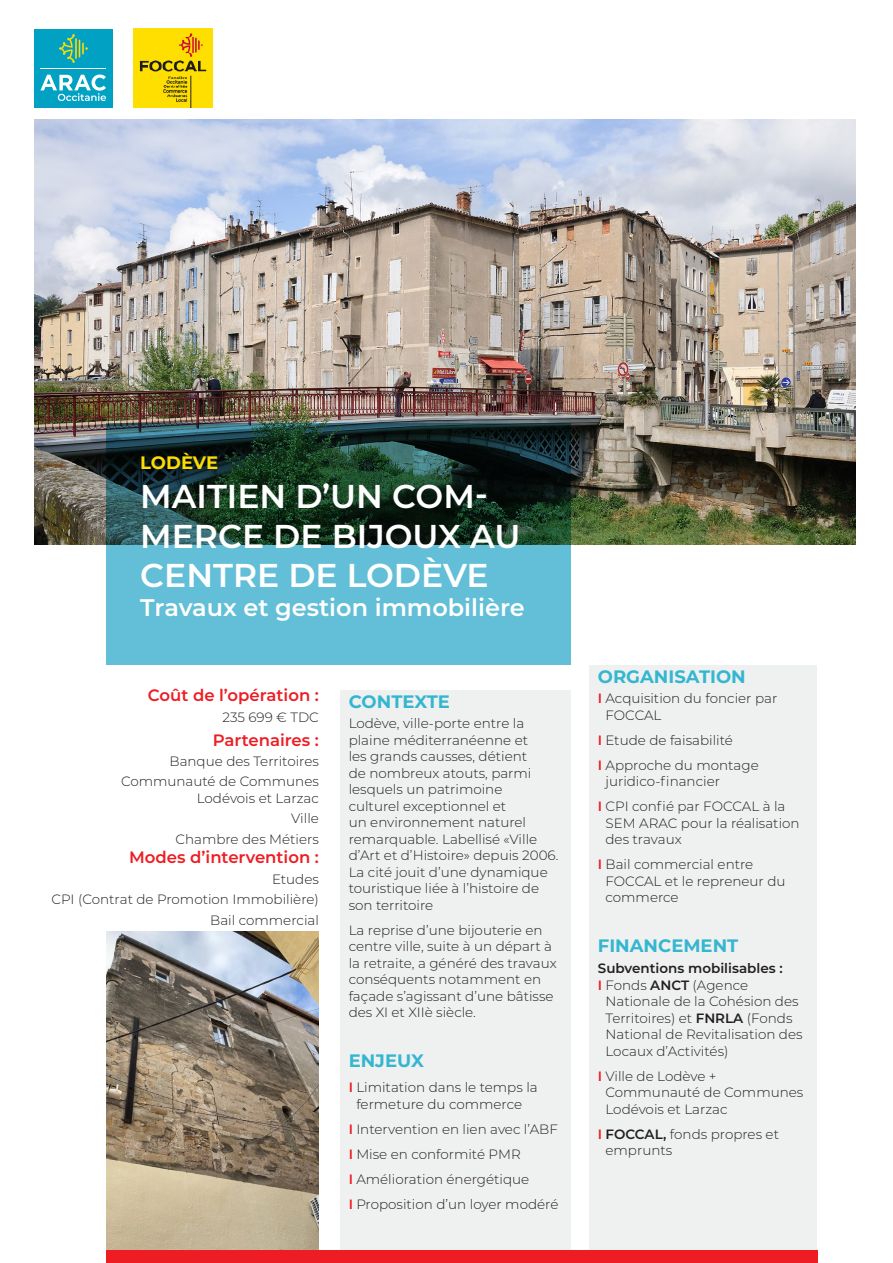
<style>
.page{position:relative;width:893px;height:1263px;background:#fff}
.page>*{position:absolute;margin:0;border:0;box-sizing:border-box;transform-origin:0 0}
.Ref-Lieu{font:600 33px/39.6px "Montserrat";color:#fff}
.Ref-Lieu-2{font:600 24px "Montserrat";color:#fff}
.Titre{font:700 18px "Montserrat";color:#34b6d1}
.Ref-Lieu-3{font:700 18px "Montserrat";letter-spacing:-.01em;color:#ffdc01}
.Texte{font:700 18px "Montserrat";color:#34b6d1}
.t1{font:600 16.5px "Montserrat";color:#ee1d23}
.Texte-2{font:300 13.5px/16.5px "Montserrat";color:#231f20}
.Texte-3{font:600 13.5px "Montserrat";color:#231f20}
.s1{font-weight:600;color:#ee1d23}
.s2{font-weight:600}
</style>
<div class="page">
<img style="left:106px;top:931px;width:213px;height:319px">
<img style="left:34px;top:119px;width:821px;height:425px">
<svg style="left:106px;top:423px;width:465px;height:242px;background:#3c7980"></svg>
<div style="left:340px;top:690px;width:231px;height:560px;background:#eff0f0"></div>
<div style="left:589px;top:665px;width:227px;height:585px;background:#eff0f0"></div>
<div style="left:106px;top:1250px;width:712px;height:13px;background:#ee1d23"></div>
<img style="left:134px;top:29px;width:79px;height:78px">
<div style="left:34px;top:29px;width:79px;height:78px;background:#00a1c3"></div>
<svg style="left:59px;top:34px;width:29px;height:29px"></svg>
<hr style="left:41px;top:68px;width:65px;height:1px;background:#fff">
<svg style="left:40px;top:75px;width:66px;height:26px"></svg>
<p class="Ref-Lieu-3" style="left:140px;top:449px;width:79px">LODÈVE</p>
<p class="Ref-Lieu" style="left:140px;top:475px;width:382px">MAITIEN D’UN COM-<br>MERCE DE BIJOUX AU<br>CENTRE DE LODÈVE</p>
<p class="Ref-Lieu-2" style="left:140px;top:591px;width:386px">Travaux et gestion immobilière</p>
<p class="t1" style="left:148px;top:683px;width:172px">Coût de l’opération :</p>
<p class="Texte-2" style="left:222px;top:708px;width:98px">235 699 € TDC</p>
<p class="t1" style="left:213px;top:728px;width:108px">Partenaires :</p>
<p class="Texte-2" style="left:170px;top:752px;width:151px">Banque des Territoires</p>
<p class="Texte-2" style="left:121px;top:773px;width:199px;text-align:right">Communauté de Communes<br>Lodévois et Larzac</p>
<p class="Texte-2" style="left:291px;top:810px;width:29px">Ville</p>
<p class="Texte-2" style="left:175px;top:830px;width:145px">Chambre des Métiers</p>
<p class="t1" style="left:129px;top:846px;width:191px">Modes d’intervention :</p>
<p class="Texte-2" style="left:272px;top:870px;width:48px">Etudes</p>
<p class="Texte-2" style="left:51px;top:891px;width:269px">CPI (Contrat de Promotion Immobilière)</p>
<p class="Texte-2" style="left:210px;top:911px;width:110px">Bail commercial</p>
<p class="Titre" style="left:349px;top:688px;width:103px">CONTEXTE</p>
<p class="Texte-2" style="left:349px;top:715px;width:211px">Lodève, ville-porte entre la plaine méditerranéenne et<br>les grands causses, détient<br>de nombreux atouts, parmi lesquels un patrimoine<br>culturel exceptionnel et<br>un environnement naturel remarquable. Labellisé «Ville d’Art et d’Histoire» depuis 2006.<br>La cité jouit d’une dynamique touristique liée à l’histoire de son territoire</p>
<p class="Texte-2" style="left:349px;top:921px;width:210px">La reprise d’une bijouterie en centre ville, suite à un départ à la retraite, a généré des travaux conséquents notamment en façade s’agissant d’une bâtisse des XI et XIIè siècle.</p>
<p class="Texte" style="left:349px;top:1048px;width:77px">ENJEUX</p>
<p class="Texte-2" style="left:349px;top:1079px;width:191px;text-align:center"><span class="s1">I</span> Limitation dans le temps la fermeture du commerce</p>
<p class="Texte-2" style="left:349px;top:1120px;width:211px"><span class="s1">I</span> Intervention en lien avec l’ABF</p>
<p class="Texte-2" style="left:349px;top:1145px;width:174px"><span class="s1">I</span> Mise en conformité PMR</p>
<p class="Texte-2" style="left:349px;top:1170px;width:182px"><span class="s1">I</span> Amélioration énergétique</p>
<p class="Texte-2" style="left:349px;top:1195px;width:211px"><span class="s1">I</span> Proposition d’un loyer modéré</p>
<p class="Titre" style="left:598px;top:663px;width:149px">ORGANISATION</p>
<p class="Texte-2" style="left:605px;top:690px;width:173px;text-indent:-8px"><span class="s1">I</span> Acquisition du foncier par<br>FOCCAL</p>
<p class="Texte-2" style="left:598px;top:731px;width:136px"><span class="s1">I</span> Etude de faisabilité</p>
<p class="Texte-2" style="left:605px;top:756px;width:155px;text-indent:-8px"><span class="s1">I</span> Approche du montage juridico-financier</p>
<p class="Texte-2" style="left:605px;top:798px;width:196px;text-indent:-8px"><span class="s1">I</span> CPI confié par FOCCAL à la<br>SEM ARAC pour la réalisation des travaux</p>
<p class="Texte-2" style="left:605px;top:856px;width:182px;text-indent:-8px"><span class="s1">I</span> Bail commercial entre<br>FOCCAL et le repreneur du commerce</p>
<p class="Titre" style="left:598px;top:933px;width:142px">FINANCEMENT</p>
<p class="Texte-3" style="left:598px;top:959px;width:186px">Subventions mobilisables :</p>
<p class="Texte-2" style="left:598px;top:976px;width:152px"><span class="s1">I</span> Fonds <span class="s2">ANCT</span> (Agence</p>
<p class="Texte-2" style="left:605px;top:992px;width:195px">Nationale de la Cohésion des</p>
<p class="Texte-2" style="left:605px;top:1009px;width:188px">Territoires) et <span class="s2">FNRLA</span> (Fonds</p>
<p class="Texte-2" style="left:605px;top:1025px;width:199px">National de Revitalisation des</p>
<p class="Texte-2" style="left:605px;top:1042px;width:124px">Locaux d’Activités)</p>
<p class="Texte-2" style="left:605px;top:1067px;width:199px;text-indent:-8px"><span class="s1">I</span> Ville de Lodève +<br>Communauté de Communes<br>Lodévois et Larzac</p>
<p class="Texte-2" style="left:605px;top:1125px;width:175px;text-indent:-8px"><span class="s1">I</span> <span class="s2">FOCCAL,</span> fonds propres et emprunts</p>
</div>
